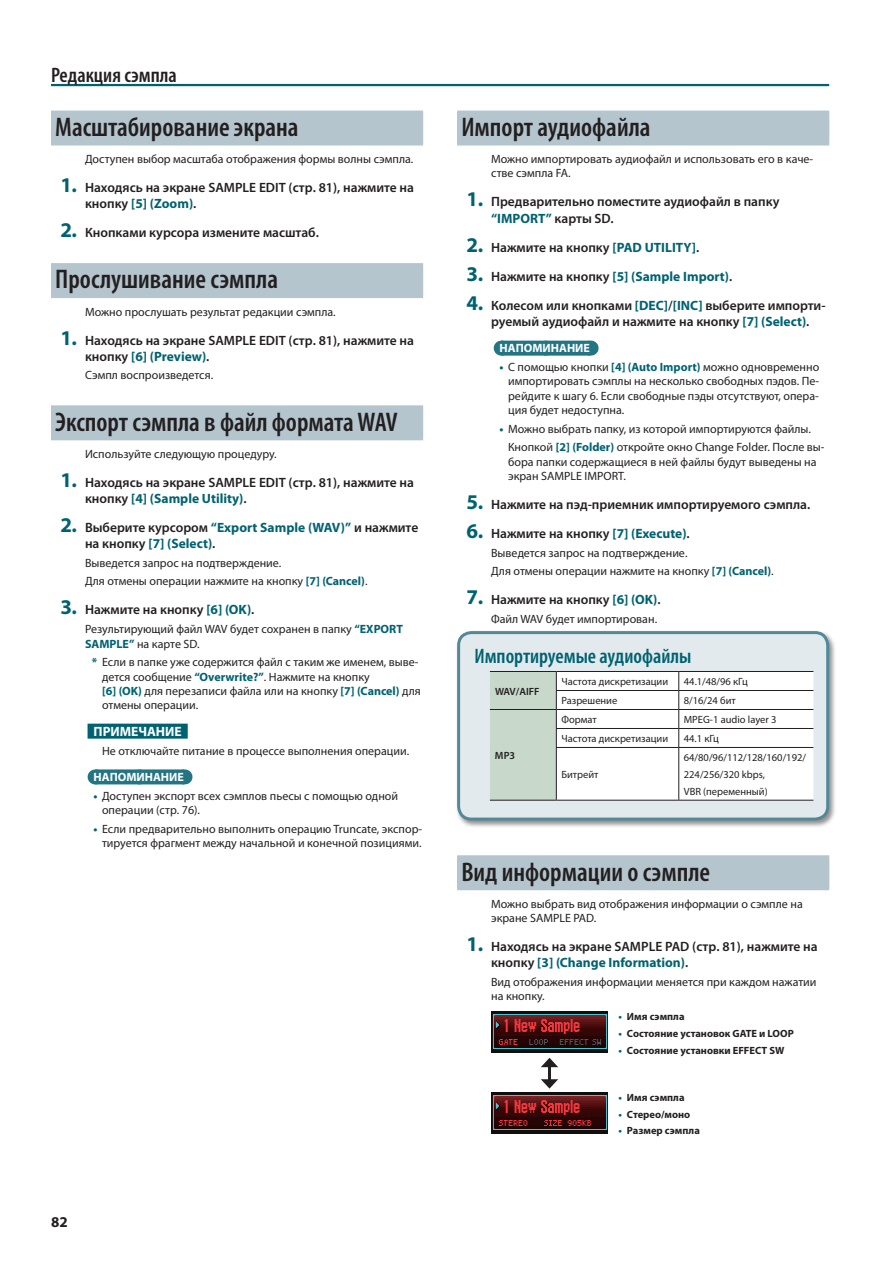
<style>
.page{position:relative;width:893px;height:1263px;background:#fff}
.page>*{position:absolute;margin:0;border:0;box-sizing:border-box;transform-origin:0 0}
.t1{font:600 condensed 27px "Myriad Pro";color:#231f20}
.t2{font:600 condensed 21px "Myriad Pro";color:#006270}
.t3{font:600 condensed 21px "Myriad Pro";color:#231f20}
.t4{font:700 15px "Myriad Pro";color:#231f20}
.t5{font:600 13.5px/16.2px "Myriad Pro";color:#231f20}
.t6{font:700 13.5px "Myriad Pro";color:#006270}
.t7{font:700 13.5px "Myriad Pro";color:#fff}
.t8{font:12px/14.4px "Myriad Pro";color:#231f20}
.t9{font:700 12px "Myriad Pro";color:#fff}
.t10{font:10.5px/16.8px "Myriad Pro";color:#231f20}
.t11{font:700 10.5px "Myriad Pro";color:#231f20}
.t12{font:600 10.5px "Myriad Pro";color:#231f20}
.s1{font-weight:700;font-size:21px;color:#006270}
.s2{font-weight:700;color:#006270}
.s3{font-size:21px}
.s4{font-weight:600;color:#231f20}
.s5{color:#006270}
</style>
<div class="page">
<hr style="left:51px;top:84px;width:778px;height:2px;background:#006270">
<div style="left:51px;top:111px;width:372px;height:33px;background:#b4c5cd"></div>
<div style="left:51px;top:113px;width:372px;height:33px;background:#b4c5cd"></div>
<div style="left:51px;top:263px;width:372px;height:33px;background:#b4c5cd"></div>
<div style="left:51px;top:265px;width:372px;height:33px;background:#b4c5cd"></div>
<div style="left:51px;top:405px;width:372px;height:33px;background:#b4c5cd"></div>
<div style="left:51px;top:407px;width:372px;height:33px;background:#b4c5cd"></div>
<div style="left:88px;top:724px;width:100px;height:15px;background:#006270"></div>
<div style="left:95px;top:769px;width:89px;height:15px;background:#247584"></div>
<svg style="left:140px;top:769px;width:22px;height:1px"></svg>
<svg style="left:184px;top:769px;width:1px;height:15px"></svg>
<div style="left:457px;top:111px;width:372px;height:33px;background:#b4c5cd"></div>
<div style="left:457px;top:113px;width:372px;height:33px;background:#b4c5cd"></div>
<div style="left:501px;top:341px;width:89px;height:15px;background:#247584"></div>
<svg style="left:546px;top:355px;width:22px;height:1px"></svg>
<svg style="left:590px;top:341px;width:1px;height:15px"></svg>
<div style="left:457px;top:855px;width:372px;height:33px;background:#b4c5cd"></div>
<div style="left:457px;top:857px;width:372px;height:33px;background:#b4c5cd"></div>
<div style="left:455px;top:630px;width:382px;height:198px;background:#231f20;opacity:.5"></div>
<div style="left:459px;top:633px;width:369px;height:186px;background:#e2eaee;border-radius:13px"></div>
<svg style="left:490px;top:671px;width:323px;height:129px;background:#ecefec"></svg>
<hr style="left:556px;top:747px;width:123px;height:1px;background:#231f20">
<hr style="left:556px;top:748px;width:1px;height:52px;background:#231f20">
<hr style="left:679px;top:747px;width:134px;height:1px;background:#231f20">
<hr style="left:678px;top:748px;width:1px;height:52px;background:#231f20">
<hr style="left:490px;top:800px;width:66px;height:1px;background:#231f20">
<hr style="left:556px;top:800px;width:123px;height:1px;background:#231f20">
<hr style="left:679px;top:800px;width:134px;height:1px;background:#231f20">
<div style="left:457px;top:631px;width:372px;height:189px;border:3px solid #538896;border-radius:13px"></div>
<hr style="left:548px;top:1064px;width:3px;height:18px;background:#231f20">
<svg style="left:541px;top:1058px;width:17px;height:9px"></svg>
<svg style="left:541px;top:1079px;width:17px;height:9px"></svg>
<img style="left:491px;top:1012px;width:117px;height:40px">
<img style="left:491px;top:1093px;width:117px;height:40px">
<h2 class="t3" style="left:51px;top:67px;width:127px">Редакция сэмпла</h2>
<h1 class="t1" style="left:55px;top:117px;width:245px">Масштабирование экрана</h1>
<p class="t8" style="left:85px;top:153px;width:330px">Доступен выбор масштаба отображения формы волны сэмпла.</p>
<p class="t5" style="left:85px;top:181px;width:331px;text-indent:-25px"><span class="s1">1.</span> Находясь на экране SAMPLE EDIT (стр . 81), нажмите на кнопку <span class="s2">[5] (Zoom)</span> .</p>
<p class="t5" style="left:60px;top:226px;width:260px"><span class="s1">2.</span> Кнопками курсора измените масштаб .</p>
<h1 class="t1" style="left:55px;top:270px;width:224px">Прослушивание сэмпла</h1>
<p class="t8" style="left:85px;top:305px;width:252px">Можно прослушать результат редакции сэмпла.</p>
<p class="t5" style="left:85px;top:333px;width:331px;text-indent:-25px"><span class="s1">1.</span> Находясь на экране SAMPLE EDIT (стр . 81), нажмите на кнопку <span class="s2">[6] (Preview)</span> .</p>
<p class="t8" style="left:85px;top:369px;width:130px">Сэмпл воспроизведется.</p>
<h1 class="t1" style="left:55px;top:412px;width:344px">Экспорт сэмпла в файл формата WAV</h1>
<p class="t8" style="left:85px;top:448px;width:193px">Используйте следующую процедуру.</p>
<p class="t5" style="left:85px;top:475px;width:331px;text-indent:-25px"><span class="s1">1.</span> Находясь на экране SAMPLE EDIT (стр . 81), нажмите на кнопку <span class="s2">[4] (Sample Utility)</span> .</p>
<p class="t5" style="left:85px;top:520px;width:335px;text-indent:-25px"><span class="s1">2.</span> Выберите курсором <span class="s2">“Export Sample (WAV)”</span> и нажмите на кнопку <span class="s2">[7] (Select)</span> .</p>
<p class="t8" style="left:85px;top:554px;width:284px;line-height:18.6px">Выведется запрос на подтверждение.<br>Для отмены операции нажмите на кнопку <span class="s2">[7] (Cancel)</span>.</p>
<p class="t5" style="left:60px;top:603px;width:195px"><span class="s1">3.</span> Нажмите на кнопку <span class="s2">[6] (OK)</span> .</p>
<p class="t8" style="left:85px;top:623px;width:319px">Результирующий файл WAV будет сохранен в папку <span class="s2">“EXPORT<br>SAMPLE”</span> на карте SD.</p>
<p class="t8" style="left:102px;top:656px;width:320px;text-indent:-10px"><span class="s2">*</span> Если в папке уже содержится файл с таким же именем, выве&shy;дется сообщение <span class="s2">“Overwrite?”</span>. Нажмите на кнопку<br><span class="s2">[6] (OK)</span> для перезаписи файла или на кнопку <span class="s2">[7] (Cancel)</span> для отмены операции.</p>
<p class="t7" style="left:94px;top:726px;width:90px">ПРИМЕЧАНИЕ</p>
<p class="t8" style="left:102px;top:744px;width:309px">Не отключайте питание в процессе выполнения операции.</p>
<p class="t9" style="left:94px;top:772px;width:92px">НАПОМИНАНИЕ</p>
<p class="t8" style="left:102px;top:789px;width:298px;text-indent:-9px"><span class="s2">•</span> Доступен экспорт всех сэмплов пьесы с помощью одной операции (стр. 76).</p>
<p class="t8" style="left:94px;top:822px;width:330px;text-align:right"><span class="s2">•</span> Если предварительно выполнить операцию Truncate, экспор&shy;тируется фрагмент между начальной и конечной позициями.</p>
<p class="t4" style="left:51px;top:1216px;width:18px">82</p>
<h1 class="t1" style="left:461px;top:117px;width:191px">Импорт аудиофайла</h1>
<p class="t8" style="left:491px;top:153px;width:324px">Можно импортировать аудиофайл и использовать его в каче&shy;стве сэмпла FA.</p>
<p class="t5" style="left:491px;top:195px;width:290px;text-indent:-25px"><span class="s1">1.</span> Предварительно поместите аудиофайл в папку <span class="s2">“IMPORT”</span> карты SD .</p>
<p class="t5" style="left:467px;top:240px;width:234px"><span class="s1">2.</span> Нажмите на кнопку <span class="s2">[PAD UTILITY]</span> .</p>
<p class="t6" style="left:467px;top:271px;width:267px"><span class="s3">3.</span> <span class="s4">Нажмите на кнопку</span> [5] (Sample Import) <span class="s4">.</span></p>
<p class="t5" style="left:491px;top:298px;width:336px;text-indent:-25px"><span class="s1">4.</span> Колесом или кнопками <span class="s2">[DEC]</span>/<span class="s2">[INC]</span> выберите импорти&shy;руемый аудиофайл и нажмите на кнопку <span class="s2">[7] (Select)</span> .</p>
<p class="t9" style="left:500px;top:344px;width:92px">НАПОМИНАНИЕ</p>
<p class="t8" style="left:508px;top:361px;width:313px;text-align:justify;text-indent:-9px"><span class="s2">•</span> С помощью кнопки <span class="s2">[4] (Auto Import)</span> можно одновременно импортировать сэмплы на несколько свободных пэдов. Пе&shy;рейдите к шагу 6. Если свободные пэды отсутствуют, опера&shy;ция будет недоступна.</p>
<p class="t8" style="left:508px;top:420px;width:318px;line-height:18.6px;text-indent:-9px"><span class="s2">•</span> Можно выбрать папку, из которой импортируются файлы.<br>Кнопкой <span class="s2">[2] (Folder)</span> откройте окно Change Folder. После вы-</p>
<p class="t8" style="left:508px;top:456px;width:310px">бора папки содержащиеся в ней файлы будут выведены на экран SAMPLE IMPORT.</p>
<p class="t5" style="left:467px;top:498px;width:345px"><span class="s1">5.</span> Нажмите на пэд-приемник импортируемого сэмпла .</p>
<p class="t5" style="left:467px;top:527px;width:225px"><span class="s1">6.</span> Нажмите на кнопку <span class="s2">[7] (Execute)</span> .</p>
<p class="t8" style="left:491px;top:544px;width:284px;line-height:18.6px">Выведется запрос на подтверждение.<br>Для отмены операции нажмите на кнопку <span class="s2">[7] (Cancel)</span>.</p>
<p class="t5" style="left:467px;top:593px;width:195px"><span class="s1">7.</span> Нажмите на кнопку <span class="s2">[6] (OK)</span> .</p>
<p class="t8" style="left:491px;top:613px;width:167px">Файл WAV будет импортирован.</p>
<h2 class="t2" style="left:474px;top:648px;width:219px">Импортируемые аудиофайлы</h2>
<p class="t12" style="left:495px;top:687px;width:46px">WAV/AIFF</p>
<p class="t10" style="left:561px;top:674px;width:108px">Частота дискретизации</p>
<p class="t10" style="left:684px;top:674px;width:65px">44.1/48/96 кГц</p>
<p class="t10" style="left:561px;top:693px;width:57px">Разрешение</p>
<p class="t10" style="left:684px;top:693px;width:54px">8/16/24 бит</p>
<p class="t12" style="left:495px;top:752px;width:22px">MP3</p>
<p class="t10" style="left:561px;top:712px;width:37px">Формат</p>
<p class="t10" style="left:684px;top:712px;width:94px">MPEG-1 audio layer 3</p>
<p class="t10" style="left:561px;top:731px;width:108px">Частота дискретизации</p>
<p class="t10" style="left:684px;top:731px;width:37px">44.1 кГц</p>
<p class="t10" style="left:561px;top:767px;width:39px">Битрейт</p>
<p class="t10" style="left:684px;top:750px;width:124px">64/80/96/112/128/160/192/<br>224/256/320 kbps,<br>VBR (переменный)</p>
<h1 class="t1" style="left:461px;top:862px;width:250px">Вид информации о сэмпле</h1>
<p class="t8" style="left:491px;top:897px;width:313px">Можно выбрать вид отображения информации о сэмпле на экране SAMPLE PAD.</p>
<p class="t5" style="left:491px;top:940px;width:328px;text-indent:-25px"><span class="s1">1.</span> Находясь на экране SAMPLE PAD (стр . 81), нажмите на кнопку <span class="s2">[3] (Change Information)</span> .</p>
<p class="t8" style="left:491px;top:976px;width:327px">Вид отображения информации меняется при каждом нажатии на кнопку.</p>
<p class="t11" style="left:618px;top:1012px;width:68px"><span class="s5">•</span> Имя сэмпла</p>
<p class="t11" style="left:618px;top:1029px;width:177px"><span class="s5">•</span> Состояние установок GATE и LOOP</p>
<p class="t11" style="left:618px;top:1046px;width:167px"><span class="s5">•</span> Состояние установки EFFECT SW</p>
<p class="t11" style="left:618px;top:1093px;width:68px"><span class="s5">•</span> Имя сэмпла</p>
<p class="t11" style="left:618px;top:1110px;width:73px"><span class="s5">•</span> Стерео/моно</p>
<p class="t11" style="left:618px;top:1127px;width:83px"><span class="s5">•</span> Размер сэмпла</p>
</div>
